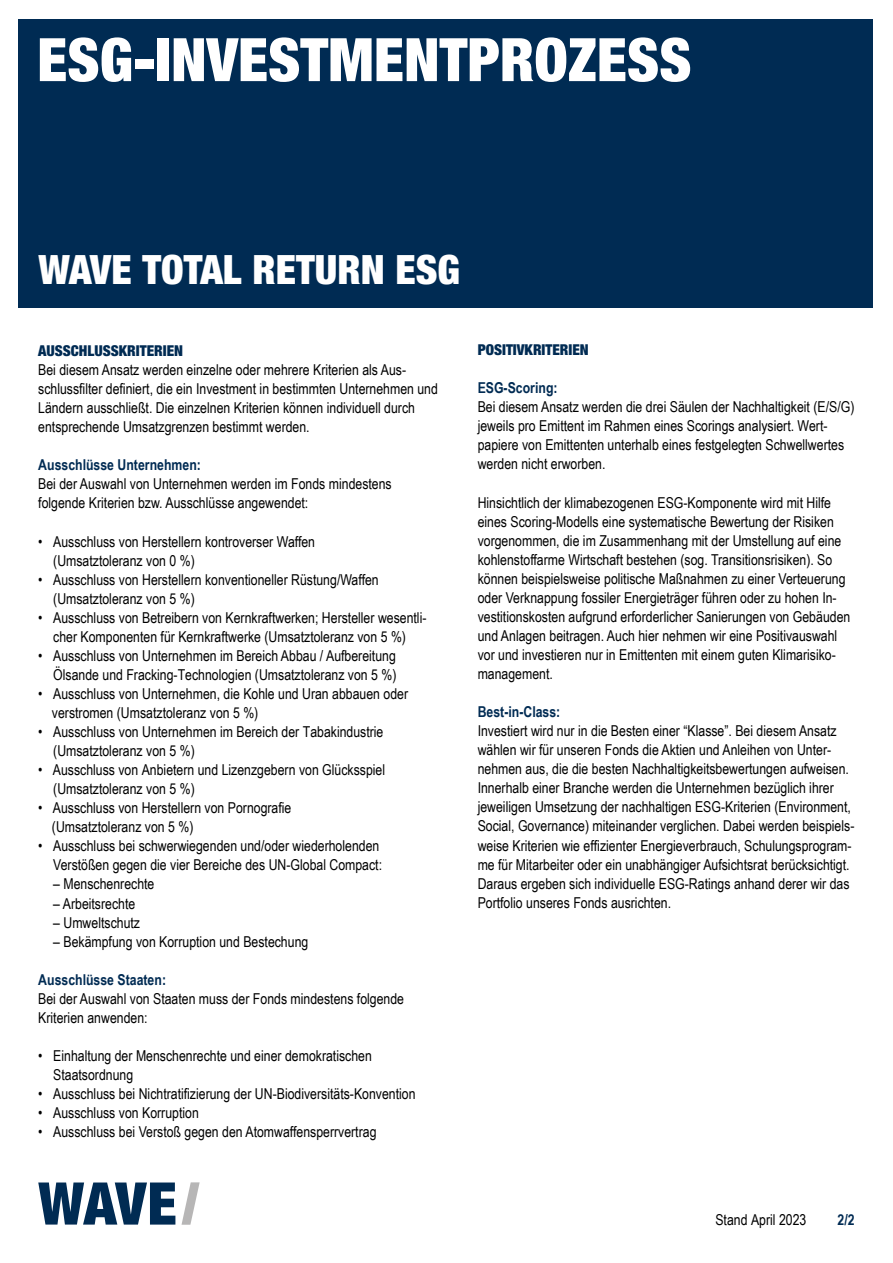
<style>
.page{position:relative;width:893px;height:1263px;background:#fff}
.page>*{position:absolute;margin:0;border:0;box-sizing:border-box;transform-origin:0 0}
.HEADLINE_44_5_WEISS{font:900 condensed 60px "Helvetica Neue LT Pro";color:#fff}
.HEADLINE_27_SCHWARZ{font:900 condensed 40.5px "Helvetica Neue LT Pro";color:#fff}
.FLIEßTEXT{font:15px/19px "Arial Narrow";color:#000}
.FLIEßTEXT-2{font:700 15px "Arial Narrow";color:#002b53}
.FLIEßTEXT-3{font:900 condensed 15px "Helvetica Neue LT Pro";color:#002b53}
.Head_10_gemischt{font:15px "Arial Narrow";color:#000}
.Head_10_gemischt-2{font:700 15px "Arial Narrow";color:#002b53}
.s1{font-family:"Helvetica Neue LT Pro";font-weight:900;font-stretch:condensed;color:#002b53}
.s2{font-weight:700;color:#002b53}
</style>
<div class="page">
<svg style="left:38px;top:1182px;width:137px;height:42px"></svg>
<svg style="left:182px;top:1182px;width:18px;height:43px"></svg>
<div style="left:18px;top:19px;width:855px;height:288px;background:#002b53"></div>
<p class="HEADLINE_44_5_WEISS" style="left:37px;top:24px;width:656px">ESG-INVESTMENTPROZESS</p>
<p class="HEADLINE_27_SCHWARZ" style="left:39px;top:246px;width:423px">WAVE TOTAL RETURN ESG</p>
<p class="FLIEßTEXT" style="left:38px;top:340px;width:401px"><span class="s1">AUSSCHLUSSKRITERIEN<br></span>Bei diesem Ansatz werden einzelne oder mehrere Kriterien als Aus&shy;schlussfilter definiert, die ein Investment in bestimmten Unternehmen und Ländern ausschließt. Die einzelnen Kriterien können individuell durch entsprechende Umsatzgrenzen bestimmt werden.</p>
<p class="FLIEßTEXT" style="left:38px;top:455px;width:355px"><span class="s2">Ausschlüsse Unternehmen:<br></span>Bei der Auswahl von Unternehmen werden im Fonds mindestens folgende Kriterien bzw. Ausschlüsse angewendet:</p>
<p class="FLIEßTEXT" style="left:53px;top:531px;width:263px;text-indent:-15px">• Ausschluss von Herstellern kontroverser Waffen (Umsatztoleranz von 0 %)</p>
<p class="FLIEßTEXT" style="left:53px;top:569px;width:327px;text-indent:-15px">• Ausschluss von Herstellern konventioneller Rüstung/Waffen (Umsatztoleranz von 5 %)</p>
<p class="FLIEßTEXT" style="left:38px;top:607px;width:390px;text-align:center">• Ausschluss von Betreibern von Kernkraftwerken; Hersteller wesentli&shy;cher Komponenten für Kernkraftwerke (Umsatztoleranz von 5 %)</p>
<p class="FLIEßTEXT" style="left:38px;top:645px;width:360px;text-align:right">• Ausschluss von Unternehmen im Bereich Abbau / Aufbereitung<br>Ölsande und Fracking-Technologien (Umsatztoleranz von 5 %)</p>
<p class="FLIEßTEXT" style="left:52px;top:684px;width:358px;text-indent:-14px">• Ausschluss von Unternehmen, die Kohle und Uran abbauen oder verstromen (Umsatztoleranz von 5 %)</p>
<p class="FLIEßTEXT" style="left:53px;top:722px;width:332px;text-indent:-15px">• Ausschluss von Unternehmen im Bereich der Tabakindustrie (Umsatztoleranz von 5 %)</p>
<p class="FLIEßTEXT" style="left:53px;top:760px;width:333px;text-indent:-15px">• Ausschluss von Anbietern und Lizenzgebern von Glücksspiel (Umsatztoleranz von 5 %)</p>
<p class="FLIEßTEXT" style="left:52px;top:798px;width:241px;text-indent:-14px">• Ausschluss von Herstellern von Pornografie (Umsatztoleranz von 5 %)</p>
<p class="FLIEßTEXT" style="left:38px;top:836px;width:345px;text-align:right">• Ausschluss bei schwerwiegenden und/oder wiederholenden<br>Verstößen gegen die vier Bereiche des UN-Global Compact:</p>
<p class="FLIEßTEXT" style="left:53px;top:874px;width:103px">– Menschenrechte</p>
<p class="FLIEßTEXT" style="left:53px;top:893px;width:84px">– Arbeitsrechte</p>
<p class="FLIEßTEXT" style="left:53px;top:912px;width:88px">– Umweltschutz</p>
<p class="FLIEßTEXT" style="left:53px;top:931px;width:257px">– Bekämpfung von Korruption und Bestechung</p>
<p class="FLIEßTEXT" style="left:38px;top:969px;width:367px"><span class="s2">Ausschlüsse Staaten:<br></span>Bei der Auswahl von Staaten muss der Fonds mindestens folgende<br>Kriterien anwenden:</p>
<p class="FLIEßTEXT" style="left:53px;top:1045px;width:320px;text-indent:-15px">• Einhaltung der Menschenrechte und einer demokratischen<br>Staatsordnung</p>
<p class="FLIEßTEXT" style="left:38px;top:1084px;width:379px">• Ausschluss bei Nichtratifizierung der UN-Biodiversitäts-Konvention</p>
<p class="FLIEßTEXT" style="left:38px;top:1103px;width:162px">• Ausschluss von Korruption</p>
<p class="FLIEßTEXT" style="left:38px;top:1122px;width:340px">• Ausschluss bei Verstoß gegen den Atomwaffensperrvertrag</p>
<p class="FLIEßTEXT-3" style="left:478px;top:341px;width:113px">POSITIVKRITERIEN</p>
<p class="FLIEßTEXT-2" style="left:478px;top:377px;width:81px">ESG-Scoring:</p>
<p class="FLIEßTEXT" style="left:478px;top:397px;width:378px">Bei diesem Ansatz werden die drei Säulen der Nachhaltigkeit (E/S/G) jeweils pro Emittent im Rahmen eines Scorings analysiert. Wert&shy;papiere von Emittenten unterhalb eines festgelegten Schwellwertes werden nicht erworben.</p>
<p class="FLIEßTEXT" style="left:478px;top:492px;width:374px">Hinsichtlich der klimabezogenen ESG-Komponente wird mit Hilfe eines Scoring-Modells eine systematische Bewertung der Risiken vorgenommen, die im Zusammenhang mit der Umstellung auf eine kohlenstoffarme Wirtschaft bestehen (sog. Transitionsrisiken). So können beispielsweise politische Maßnahmen zu einer Verteuerung oder Verknappung fossiler Energieträger führen oder zu hohen In&shy;vestitionskosten aufgrund erforderlicher Sanierungen von Gebäuden und Anlagen beitragen. Auch hier nehmen wir eine Positivauswahl vor und investieren nur in Emittenten mit einem guten Klimarisiko&shy;management.</p>
<p class="FLIEßTEXT-2" style="left:478px;top:700px;width:84px">Best-in-Class:</p>
<p class="FLIEßTEXT" style="left:478px;top:721px;width:378px">Investiert wird nur in die Besten einer “Klasse”. Bei diesem Ansatz wählen wir für unseren Fonds die Aktien und Anleihen von Unter&shy;nehmen aus, die die besten Nachhaltigkeitsbewertungen aufweisen.<br>Innerhalb einer Branche werden die Unternehmen bezüglich ihrer jeweiligen Umsetzung der nachhaltigen ESG-Kriterien (Environment, Social, Governance) miteinander verglichen. Dabei werden beispiels&shy;weise Kriterien wie effizienter Energieverbrauch, Schulungsprogram&shy;me für Mitarbeiter oder ein unabhängiger Aufsichtsrat berücksichtigt.<br>Daraus ergeben sich individuelle ESG-Ratings anhand derer wir das Portfolio unseres Fonds ausrichten.</p>
<p class="Head_10_gemischt" style="left:715px;top:1209px;width:92px">Stand April 2023</p>
<p class="Head_10_gemischt-2" style="left:838px;top:1208px;width:19px">2/2</p>
</div>
